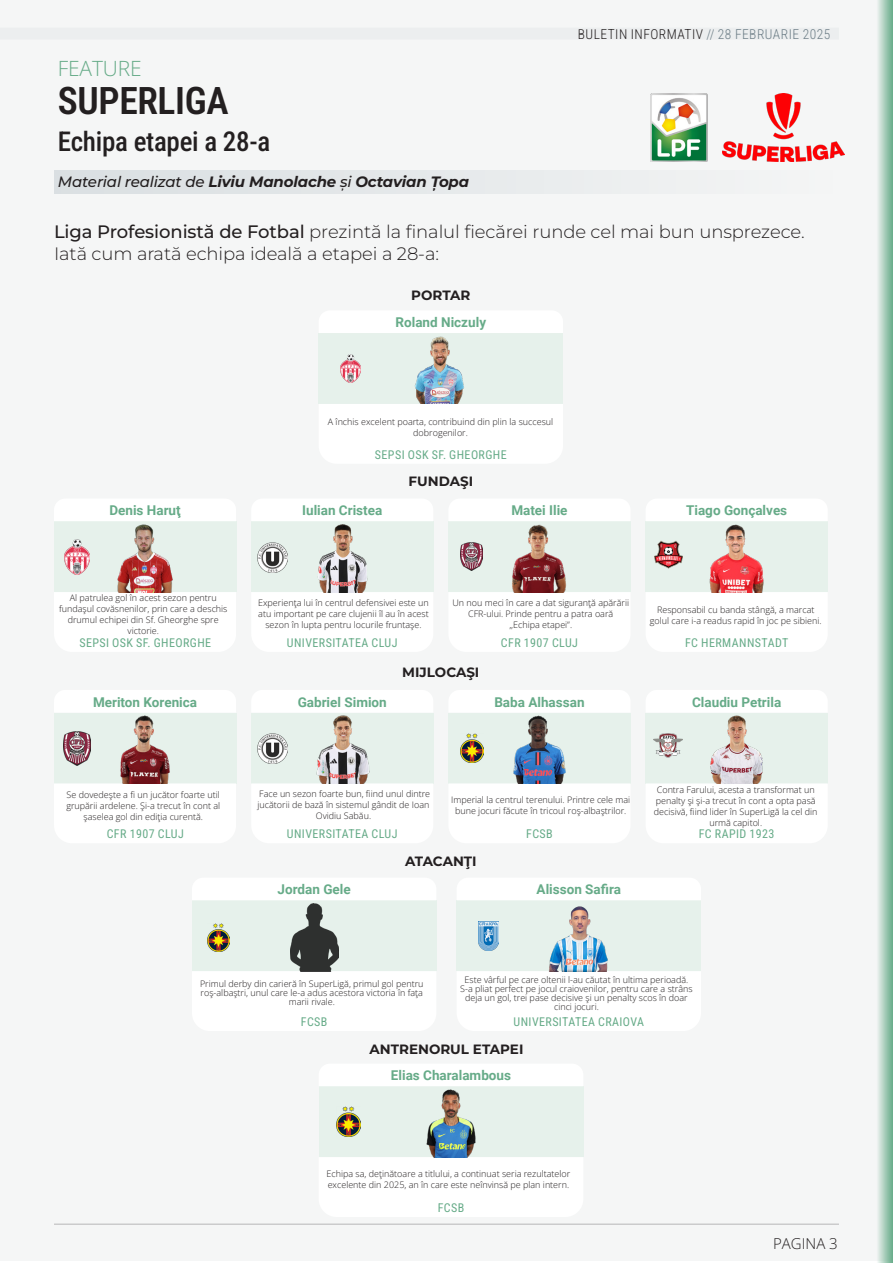
<style>
.page{position:relative;width:893px;height:1263px;background:#fff}
.page>*{position:absolute;margin:0;border:0;box-sizing:border-box;transform-origin:0 0}
.t1{font:600 37.5px "Roboto Condensed";letter-spacing:-.01em;color:#231f20}
.t2{font:500 27px "Roboto Condensed";letter-spacing:-.01em;color:#231f20}
.t3{font:300 21px "Open Sans";letter-spacing:-.01em;color:#66ab88}
.t4{font:300 18px "Montserrat";letter-spacing:-.005em;color:#231f20}
.t5{font:italic 700 15px "Montserrat";letter-spacing:-.01em;color:#231f20}
.t6{font:300 15px "Open Sans";color:#231f20}
.t7{font:700 13.5px "Roboto";color:#66ab88}
.t8{font:700 13.5px "Montserrat";color:#231f20}
.t9{font:300 13.5px "Roboto Condensed";letter-spacing:.035em;color:#231f20}
.t10{font:12px "Roboto Condensed";letter-spacing:.035em;color:#66ab88}
.t11{font:300 9px/10.8px "Open Sans";color:#231f20;text-align:center}
.s1{color:#6c7d86}
.s2{font-weight:500}
</style>
<div class="page">
<div style="left:0;top:0;width:893px;height:1261px;background:#f5f6f6"></div>
<div style="left:0;top:28px;width:839px;height:12px;background:#eceeef"></div>
<hr style="left:54px;top:1224px;width:785px;height:1px;background:#231f20">
<svg style="left:878px;top:0;width:15px;height:1263px;background:#a4cbb7"></svg>
<div style="left:54px;top:171px;width:785px;height:23px;background:linear-gradient(to right,#d9dfe1,#f4f5f5)"></div>
<img style="left:650px;top:94px;width:58px;height:67px">
<img style="left:722px;top:94px;width:122px;height:67px">
<div style="left:319px;top:333px;width:244px;height:71px;background:#e6f1eb"></div>
<div style="left:54px;top:522px;width:182px;height:71px;background:#e6f1eb"></div>
<div style="left:54px;top:713px;width:182px;height:71px;background:#e6f1eb"></div>
<div style="left:251px;top:521px;width:182px;height:72px;background:#e6f1eb"></div>
<div style="left:251px;top:713px;width:182px;height:71px;background:#e6f1eb"></div>
<div style="left:192px;top:901px;width:244px;height:71px;background:#e6f1eb"></div>
<div style="left:319px;top:1087px;width:264px;height:71px;background:#e6f1eb"></div>
<div style="left:457px;top:901px;width:244px;height:71px;background:#e6f1eb"></div>
<div style="left:448px;top:521px;width:182px;height:72px;background:#e6f1eb"></div>
<div style="left:448px;top:713px;width:182px;height:71px;background:#e6f1eb"></div>
<div style="left:646px;top:521px;width:182px;height:72px;background:#e6f1eb"></div>
<div style="left:646px;top:713px;width:182px;height:71px;background:#e6f1eb"></div>
<img style="left:413px;top:336px;width:56px;height:68px">
<img style="left:116px;top:524px;width:58px;height:68px">
<img style="left:114px;top:716px;width:63px;height:67px">
<img style="left:314px;top:524px;width:56px;height:68px">
<img style="left:314px;top:716px;width:56px;height:67px">
<img style="left:290px;top:903px;width:48px;height:68px">
<img style="left:421px;top:1089px;width:60px;height:68px">
<img style="left:547px;top:903px;width:63px;height:68px">
<img style="left:508px;top:524px;width:63px;height:68px">
<img style="left:510px;top:716px;width:59px;height:67px">
<img style="left:705px;top:524px;width:63px;height:68px">
<img style="left:707px;top:716px;width:60px;height:67px">
<img style="left:340px;top:354px;width:20px;height:29px">
<img style="left:65px;top:540px;width:24px;height:34px">
<img style="left:64px;top:731px;width:27px;height:35px">
<img style="left:207px;top:923px;width:23px;height:28px">
<img style="left:258px;top:543px;width:29px;height:29px">
<img style="left:258px;top:734px;width:29px;height:29px">
<img style="left:337px;top:1107px;width:23px;height:30px">
<img style="left:478px;top:921px;width:20px;height:29px">
<img style="left:461px;top:542px;width:22px;height:29px">
<img style="left:461px;top:734px;width:22px;height:28px">
<img style="left:654px;top:540px;width:28px;height:28px">
<img style="left:654px;top:734px;width:28px;height:24px">
<p class="t9" style="left:578px;top:24px;width:254px">BULETIN INFORMATIV <span class="s1">// 28 FEBRUARIE 2025</span></p>
<p class="t3" style="left:58px;top:54px;width:85px">FEATURE</p>
<p class="t1" style="left:58px;top:74px;width:172px">SUPERLIGA</p>
<p class="t2" style="left:58px;top:123px;width:214px">Echipa etapei a 28-a</p>
<p class="t5" style="left:58px;top:171px;width:413px"><span class="s2">Material realizat de</span> Liviu Manolache <span class="s2">și</span> Octavian Țopa</p>
<p class="t4" style="left:54px;top:220px;width:752px"><span class="s2">Liga Profesionistă de Fotbal</span> prezintă la finalul fiecărei runde cel mai bun unsprezece.</p>
<p class="t4" style="left:54px;top:241px;width:387px">Iată cum arată echipa ideală a etapei a 28-a:</p>
<p class="t8" style="left:411px;top:285px;width:61px">PORTAR</p>
<p class="t7" style="left:396px;top:313px;width:92px">Roland Niczuly</p>
<p class="t11" style="left:328px;top:416px;width:227px">A închis excelent poarta, contribuind din plin la succesul dobrogenilor.</p>
<p class="t10" style="left:375px;top:446px;width:133px">SEPSI OSK SF. GHEORGHE</p>
<p class="t8" style="left:409px;top:472px;width:66px">FUNDAŞI</p>
<p class="t7" style="left:109px;top:501px;width:73px">Denis Haruţ</p>
<p class="t7" style="left:302px;top:501px;width:82px">Iulian Cristea</p>
<p class="t7" style="left:511px;top:501px;width:58px">Matei Ilie</p>
<p class="t7" style="left:686px;top:501px;width:103px">Tiago Gonçalves</p>
<p class="t11" style="left:59px;top:592px;width:170px">Al patrulea gol în acest sezon pentru fundaşul covăsnenilor, prin care a deschis drumul echipei din Sf. Gheorghe spre victorie.</p>
<p class="t11" style="left:258px;top:597px;width:172px">Experienţa lui în centrul defensivei este un atu important pe care clujenii îl au în acest sezon în lupta pentru locurile fruntaşe.</p>
<p class="t11" style="left:452px;top:597px;width:178px">Un nou meci în care a dat siguranţă apărării<br>CFR-ului. Prinde pentru a patra oară</p>
<p class="t11" style="left:509px;top:619px;width:64px">,,Echipa etapei”.</p>
<p class="t11" style="left:650px;top:604px;width:173px">Responsabil cu banda stângă, a marcat golul care i-a readus rapid în joc pe sibieni.</p>
<p class="t10" style="left:79px;top:634px;width:133px">SEPSI OSK SF. GHEORGHE</p>
<p class="t10" style="left:287px;top:634px;width:112px">UNIVERSITATEA CLUJ</p>
<p class="t10" style="left:501px;top:634px;width:79px">CFR 1907 CLUJ</p>
<p class="t10" style="left:685px;top:634px;width:105px">FC HERMANNSTADT</p>
<p class="t8" style="left:402px;top:663px;width:79px">MIJLOCAŞI</p>
<p class="t7" style="left:93px;top:692px;width:106px">Meriton Korenica</p>
<p class="t7" style="left:298px;top:692px;width:91px">Gabriel Simion</p>
<p class="t7" style="left:494px;top:692px;width:92px">Baba Alhassan</p>
<p class="t7" style="left:692px;top:692px;width:91px">Claudiu Petrila</p>
<p class="t11" style="left:66px;top:789px;width:155px">Se dovedeşte a fi un jucător foarte util grupării ardelene. Şi-a trecut în cont al şaselea gol din ediţia curentă.</p>
<p class="t10" style="left:107px;top:825px;width:79px">CFR 1907 CLUJ</p>
<p class="t11" style="left:257px;top:788px;width:174px">Face un sezon foarte bun, fiind unul dintre jucătorii de bază în sistemul gândit de Ioan<br>Ovidiu Sabău.</p>
<p class="t10" style="left:287px;top:825px;width:112px">UNIVERSITATEA CLUJ</p>
<p class="t11" style="left:451px;top:794px;width:181px">Imperial la centrul terenului. Printre cele mai bune jocuri făcute în tricoul roş-albaştrilor.</p>
<p class="t10" style="left:526px;top:825px;width:28px">FCSB</p>
<p class="t7" style="left:278px;top:880px;width:75px">Jordan Gele</p>
<p class="t8" style="left:405px;top:851px;width:73px">ATACANŢI</p>
<p class="t7" style="left:537px;top:880px;width:86px">Alisson Safira</p>
<p class="t11" style="left:654px;top:784px;width:165px">Contra Farului, acesta a transformat un penalty şi şi-a trecut în cont a opta pasă decisivă, fiind lider în SuperLigă la cel din urmă capitol.</p>
<p class="t10" style="left:699px;top:825px;width:77px">FC RAPID 1923</p>
<p class="t11" style="left:200px;top:979px;width:225px;line-height:9px">Primul derby din carieră în SuperLigă, primul gol pentru roş-albaştri, unul care le-a adus acestora victoria în faţa marii rivale.</p>
<p class="t10" style="left:301px;top:1013px;width:28px">FCSB</p>
<p class="t11" style="left:460px;top:975px;width:234px;line-height:9px">Este vârful pe care oltenii l-au căutat în ultima perioadă.<br>S-a pliat perfect pe jocul craiovenilor, pentru care a strâns deja un gol, trei pase decisive şi un penalty scos în doar cinci jocuri.</p>
<p class="t10" style="left:514px;top:1013px;width:132px">UNIVERSITATEA CRAIOVA</p>
<p class="t8" style="left:369px;top:1039px;width:155px">ANTRENORUL ETAPEI</p>
<p class="t7" style="left:391px;top:1066px;width:122px">Elias Charalambous</p>
<p class="t11" style="left:327px;top:1168px;width:245px;text-align:left">Echipa sa, deţinătoare a titlului, a continuat seria rezultatelor excelente din 2025, an în care este neînvinsă pe plan intern.</p>
<p class="t10" style="left:438px;top:1199px;width:28px">FCSB</p>
<p class="t6" style="left:773px;top:1233px;width:66px">PAGINA 3</p>
</div>
